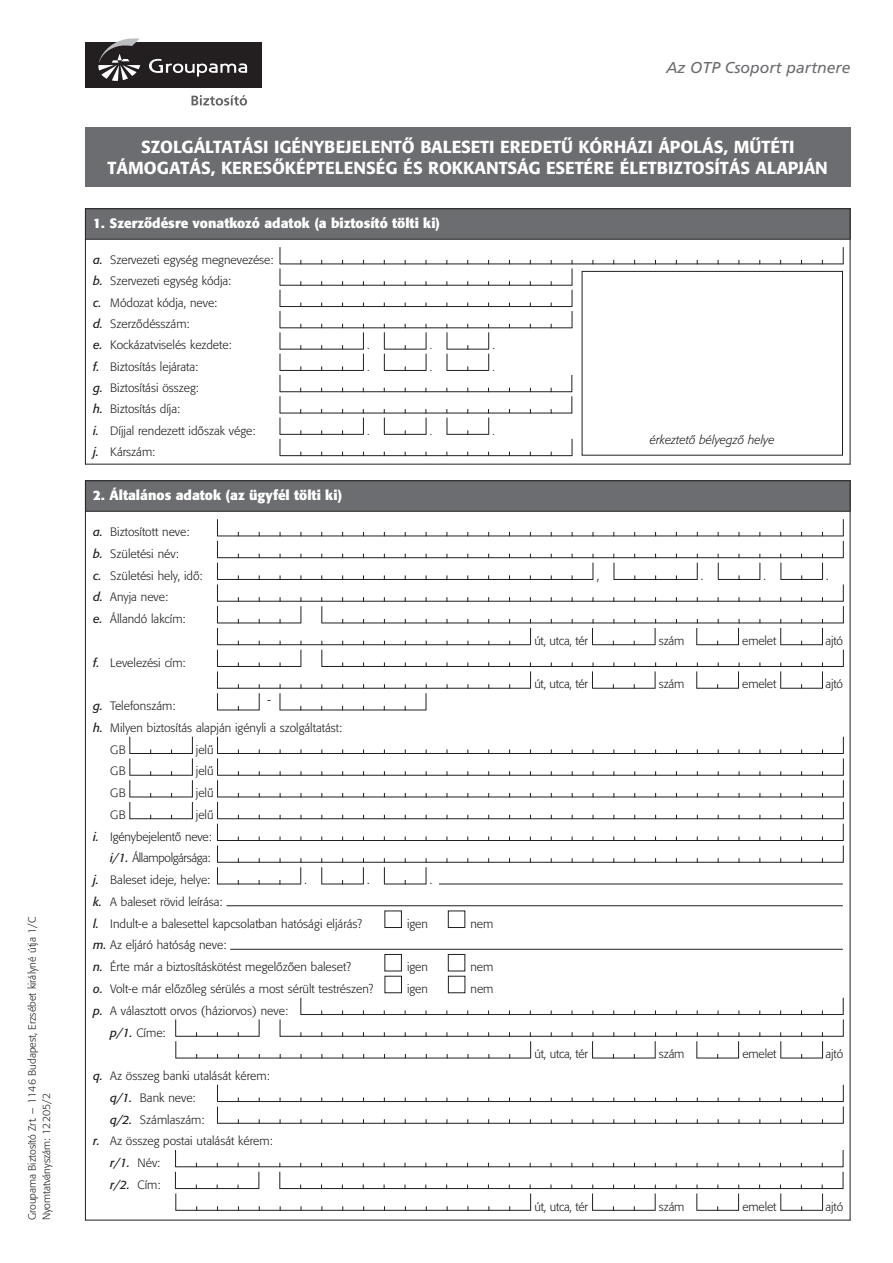
<style>
.page{position:relative;width:893px;height:1263px;background:#fff}
.page>*{position:absolute;margin:0;border:0;box-sizing:border-box;transform-origin:0 0}
.t1{font:17.25px/20.7px "Formata OTP Med";color:#fff;text-align:center}
.t2{font:italic 15.75px "Frutiger M";color:#6c6d70}
.t3{font:700 13.5px "Formata OTP Reg";color:#fff}
.t4{font:12.75px "Frutiger M Light";color:#231f20;scale:.9 1}
.t5{font:12.75px "Formata OTP Lig";color:#231f20;scale:.9 1}
.t6{font:12.75px "Formata OTP Lig";color:#231f20}
.t7{font:12px/21.8px "Formata OTP Lig";color:#231f20}
.t8{font:italic 12px "Formata OTP Lig";color:#231f20}
.t9{font:italic 12px/21.8px "Formata OTP Reg";color:#231f20}
.t10{font:10.5px/14.2px "Formata OTP Lig";color:#231f20}
.s1{font-family:"Formata OTP Reg";font-style:italic}
.s2{font-family:"Formata OTP Lig";font-style:normal}
</style>
<div class="page">
<div style="left:85px;top:128px;width:765px;height:59px;background:#6c6d70"></div>
<div style="left:85px;top:208px;width:765px;height:31px;background:#6c6d70"></div>
<svg style="left:280px;top:247px;width:564px;height:209px"></svg>
<hr style="left:85px;top:208px;width:1px;height:256px;background:#231f20">
<hr style="left:850px;top:208px;width:1px;height:256px;background:#231f20">
<hr style="left:85px;top:208px;width:765px;height:1px;background:#231f20">
<hr style="left:85px;top:239px;width:765px;height:1px;background:#231f20">
<hr style="left:85px;top:464px;width:765px;height:1px;background:#231f20">
<div style="left:85px;top:480px;width:765px;height:31px;background:#6c6d70"></div>
<svg style="left:175px;top:1150px;width:669px;height:61px"></svg>
<svg style="left:217px;top:1085px;width:627px;height:39px"></svg>
<svg style="left:175px;top:998px;width:669px;height:61px"></svg>
<div style="left:448px;top:976px;width:17px;height:17px;border:1px solid #231f20"></div>
<div style="left:385px;top:976px;width:17px;height:17px;border:1px solid #231f20"></div>
<div style="left:448px;top:954px;width:17px;height:17px;border:1px solid #231f20"></div>
<div style="left:385px;top:954px;width:17px;height:17px;border:1px solid #231f20"></div>
<hr style="left:230px;top:949px;width:613px;height:1px;background:#231f20">
<div style="left:448px;top:911px;width:17px;height:17px;border:1px solid #231f20"></div>
<div style="left:385px;top:911px;width:17px;height:17px;border:1px solid #231f20"></div>
<hr style="left:226px;top:905px;width:617px;height:1px;background:#231f20">
<svg style="left:217px;top:737px;width:627px;height:148px"></svg>
<svg style="left:130px;top:737px;width:63px;height:82px"></svg>
<svg style="left:217px;top:519px;width:627px;height:192px"></svg>
<hr style="left:85px;top:480px;width:1px;height:740px;background:#231f20">
<hr style="left:850px;top:480px;width:1px;height:740px;background:#231f20">
<hr style="left:85px;top:480px;width:765px;height:1px;background:#231f20">
<hr style="left:85px;top:511px;width:765px;height:1px;background:#231f20">
<hr style="left:85px;top:1220px;width:765px;height:1px;background:#231f20">
<div style="left:582px;top:271px;width:261px;height:185px;border:1px solid #231f20"></div>
<div style="left:85px;top:43px;width:176px;height:45px;background:#231f20"></div>
<svg style="left:149px;top:59px;width:98px;height:18px"></svg>
<svg style="left:98px;top:38px;width:42px;height:43px"></svg>
<svg style="left:191px;top:95px;width:56px;height:11px"></svg>
<p class="t10" style="left:26px;top:1220px;width:305px;rotate:-90deg">Groupama Biztosító Zrt. – 1146 Budapest, Erzsébet királyné útja 1/C<br>Nyomtatványszám: 12205/2</p>
<h2 class="t2" style="left:666px;top:61px;width:186px">Az OTP Csoport partnere</h2>
<h1 class="t1" style="left:108px;top:138px;width:722px">SZOLGÁLTATÁSI IGÉNYBEJELENTŐ BALESETI EREDETŰ KÓRHÁZI ÁPOLÁS, MŰTÉTI<br>TÁMOGATÁS, KERESŐKÉPTELENSÉG ÉS ROKKANTSÁG ESETÉRE ÉLETBIZTOSÍTÁS ALAPJÁN</h1>
<p class="t3" style="left:93px;top:218px;width:348px">1. Szerződésre vonatkozó adatok (a biztosító tölti ki)</p>
<p class="t7" style="left:93px;top:250px;width:182px;line-height:21.3px"><span class="s1">a.</span> Szervezeti egység megnevezése: <span class="s1">b.</span> Szervezeti egység kódja:<br><span class="s1">c.</span> Módozat kódja, neve:<br><span class="s1">d.</span> Szerződésszám:<br><span class="s1">e.</span> Kockázatviselés kezdete:</p>
<p class="t4" style="left:367px;top:340px;width:5px">.</p>
<p class="t4" style="left:430px;top:340px;width:5px">.</p>
<p class="t4" style="left:492px;top:340px;width:5px">.</p>
<p class="t7" style="left:93px;top:356px;width:106px"><span class="s1">f.</span> Biztosítás lejárata:</p>
<p class="t4" style="left:367px;top:361px;width:5px">.</p>
<p class="t4" style="left:430px;top:361px;width:5px">.</p>
<p class="t4" style="left:492px;top:361px;width:5px">.</p>
<p class="t7" style="left:93px;top:378px;width:164px;line-height:21.3px"><span class="s1">g.</span> Biztosítási összeg:<br><span class="s1">h.</span> Biztosítás díja:<br><span class="s1">i.</span> Díjjal rendezett időszak vége:</p>
<p class="t4" style="left:367px;top:425px;width:5px">.</p>
<p class="t4" style="left:430px;top:425px;width:5px">.</p>
<p class="t4" style="left:492px;top:425px;width:5px">.</p>
<p class="t7" style="left:93px;top:442px;width:64px"><span class="s1">j.</span> Kárszám:</p>
<p class="t3" style="left:93px;top:490px;width:250px">2. Általános adatok (az ügyfél tölti ki)</p>
<p class="t7" style="left:93px;top:522px;width:111px"><span class="s1">a.</span> Biztosított neve:<br><span class="s1">b.</span> Születési név:<br><span class="s1">c.</span> Születési hely, idő:</p>
<p class="t7" style="left:93px;top:587px;width:94px"><span class="s1">d.</span> Anyja neve:<br><span class="s1">e.</span> Állandó lakcím:</p>
<p class="t7" style="left:93px;top:652px;width:94px"><span class="s1">f.</span> Levelezési cím:</p>
<p class="t7" style="left:93px;top:696px;width:84px"><span class="s1">g.</span> Telefonszám:</p>
<p class="t4" style="left:267px;top:695px;width:6px">-</p>
<p class="t7" style="left:110px;top:718px;width:233px;text-indent:-17px"><span class="s1">h.</span> Milyen biztosítás alapján igényli a szolgáltatást:<br>GB</p>
<p class="t7" style="left:196px;top:739px;width:19px">jelű</p>
<p class="t7" style="left:110px;top:761px;width:17px">GB</p>
<p class="t7" style="left:196px;top:761px;width:19px">jelű</p>
<p class="t7" style="left:110px;top:783px;width:17px">GB</p>
<p class="t7" style="left:196px;top:783px;width:19px">jelű</p>
<p class="t7" style="left:110px;top:805px;width:17px">GB</p>
<p class="t7" style="left:93px;top:805px;width:122px;text-align:right">jelű<br><span class="s1">i.</span> Igénybejelentő neve: <span class="s1">i/1.</span> Állampolgársága:<br><span class="s1">j.</span> Baleset ideje, helye:</p>
<p class="t5" style="left:304px;top:874px;width:4px">.</p>
<p class="t5" style="left:367px;top:874px;width:4px">.</p>
<p class="t5" style="left:430px;top:874px;width:4px">.</p>
<p class="t7" style="left:93px;top:892px;width:270px"><span class="s1">k.</span> A baleset rövid leírása:<br><span class="s1">l.</span> Indult-e a balesettel kapcsolatban hatósági eljárás?</p>
<p class="t7" style="left:407px;top:913px;width:22px">igen</p>
<p class="t7" style="left:470px;top:913px;width:25px">nem</p>
<p class="t7" style="left:93px;top:935px;width:259px"><span class="s1">m.</span> Az eljáró hatóság neve:<br><span class="s1">n.</span> Érte már a biztosításkötést megelőzően baleset?</p>
<p class="t7" style="left:407px;top:957px;width:22px">igen</p>
<p class="t7" style="left:470px;top:957px;width:25px">nem</p>
<p class="t7" style="left:93px;top:979px;width:282px"><span class="s1">o.</span> Volt-e már előzőleg sérülés a most sérült testrészen?</p>
<p class="t7" style="left:407px;top:979px;width:22px">igen</p>
<p class="t7" style="left:470px;top:979px;width:25px">nem</p>
<p class="t7" style="left:110px;top:1000px;width:179px;text-indent:-17px"><span class="s1">p.</span> A választott orvos (háziorvos) neve: <span class="s1">p/1.</span> Címe:</p>
<p class="t7" style="left:93px;top:1066px;width:178px"><span class="s1">q.</span> Az összeg banki utalását kérem:</p>
<p class="t7" style="left:110px;top:1087px;width:87px"><span class="s1">q/1.</span> Bank neve:</p>
<p class="t7" style="left:110px;top:1109px;width:96px"><span class="s1">q/2.</span> Számlaszám:</p>
<p class="t7" style="left:93px;top:1131px;width:181px"><span class="s1">r.</span> Az összeg postai utalását kérem:</p>
<p class="t9" style="left:110px;top:1153px;width:52px">r/1. <span class="s2">Név: </span>r/2. <span class="s2">Cím:</span></p>
<p class="t8" style="left:650px;top:435px;width:126px">érkeztető bélyegző helye</p>
<p class="t6" style="left:597px;top:570px;width:4px">,</p>
<p class="t5" style="left:701px;top:570px;width:4px">.</p>
<p class="t5" style="left:763px;top:570px;width:4px">.</p>
<p class="t5" style="left:826px;top:570px;width:4px">.</p>
<p class="t7" style="left:534px;top:631px;width:55px">út, utca, tér</p>
<p class="t7" style="left:659px;top:631px;width:27px">szám</p>
<p class="t7" style="left:742px;top:631px;width:36px">emelet</p>
<p class="t7" style="left:826px;top:631px;width:19px">ajtó</p>
<p class="t7" style="left:534px;top:674px;width:55px">út, utca, tér</p>
<p class="t7" style="left:659px;top:674px;width:27px">szám</p>
<p class="t7" style="left:742px;top:674px;width:36px">emelet</p>
<p class="t7" style="left:826px;top:674px;width:19px">ajtó</p>
<p class="t7" style="left:534px;top:1044px;width:55px">út, utca, tér</p>
<p class="t7" style="left:659px;top:1044px;width:27px">szám</p>
<p class="t7" style="left:742px;top:1044px;width:36px">emelet</p>
<p class="t7" style="left:826px;top:1044px;width:19px">ajtó</p>
<p class="t7" style="left:534px;top:1196px;width:55px">út, utca, tér</p>
<p class="t7" style="left:659px;top:1196px;width:27px">szám</p>
<p class="t7" style="left:742px;top:1196px;width:36px">emelet</p>
<p class="t7" style="left:826px;top:1196px;width:19px">ajtó</p>
</div>
